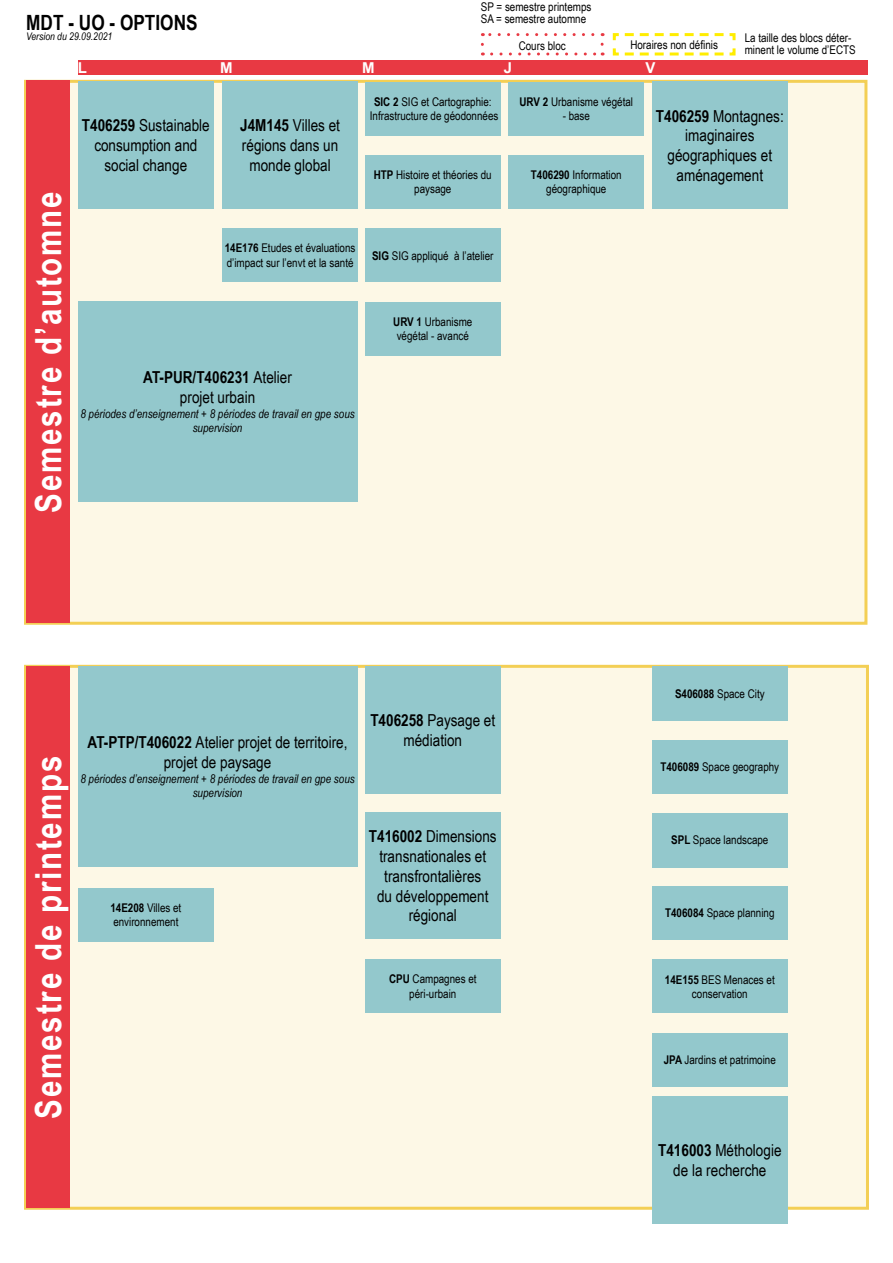
<style>
.page{position:relative;width:893px;height:1263px;background:#fff}
.page>*{position:absolute;margin:0;border:0;box-sizing:border-box;transform-origin:0 0}
.t1{font:700 36px "Arial Narrow";letter-spacing:.05em;color:#fff}
.t2{font:700 21px "Arial Narrow";color:#000}
.t3{font:16.5px/19.8px "Arial Narrow";color:#000;text-align:center}
.t4{font:700 15px "Arial";color:#fff}
.t5{font:12px/14.4px "Arial Narrow";color:#000}
.t6{font:italic 12px/14.4px "Arial Narrow";color:#000;text-align:center}
.t7{font:italic 10.5px "Arial Narrow";color:#000}
.s1{font-weight:700}
</style>
<div class="page">
<div style="left:24px;top:665px;width:845px;height:545px;background:#fdf8e6;border:3px solid #f3cf55"></div>
<div style="left:24px;top:80px;width:843px;height:545px;background:#fdf8e6;border:3px solid #f3cf55"></div>
<svg style="left:481px;top:44px;width:3px;height:12px"></svg>
<svg style="left:492px;top:53px;width:111px;height:3px"></svg>
<svg style="left:601px;top:33px;width:3px;height:11px"></svg>
<svg style="left:482px;top:33px;width:111px;height:3px"></svg>
<svg style="left:612px;top:33px;width:124px;height:23px"></svg>
<div style="left:78px;top:60px;width:789px;height:15px;background:#e83943"></div>
<div style="left:26px;top:81px;width:44px;height:542px;background:#e83943"></div>
<div style="left:26px;top:666px;width:44px;height:542px;background:#e83943"></div>
<div style="left:508px;top:82px;width:136px;height:53px;background:#93c8cc"></div>
<div style="left:508px;top:155px;width:136px;height:54px;background:#93c8cc"></div>
<div style="left:652px;top:82px;width:136px;height:127px;background:#93c8cc"></div>
<div style="left:78px;top:82px;width:136px;height:127px;background:#93c8cc"></div>
<div style="left:222px;top:82px;width:136px;height:127px;background:#93c8cc"></div>
<div style="left:222px;top:228px;width:136px;height:54px;background:#93c8cc"></div>
<div style="left:652px;top:1096px;width:136px;height:127px;background:#93c8cc"></div>
<div style="left:365px;top:82px;width:136px;height:54px;background:#93c8cc"></div>
<div style="left:78px;top:301px;width:279px;height:201px;background:#93c8cc"></div>
<div style="left:365px;top:155px;width:136px;height:54px;background:#93c8cc"></div>
<div style="left:365px;top:228px;width:136px;height:54px;background:#93c8cc"></div>
<div style="left:365px;top:302px;width:136px;height:53px;background:#93c8cc"></div>
<div style="left:365px;top:666px;width:136px;height:127px;background:#93c8cc"></div>
<div style="left:365px;top:959px;width:136px;height:54px;background:#93c8cc"></div>
<div style="left:652px;top:666px;width:136px;height:54px;background:#93c8cc"></div>
<div style="left:78px;top:666px;width:279px;height:201px;background:#93c8cc"></div>
<div style="left:652px;top:740px;width:136px;height:54px;background:#93c8cc"></div>
<div style="left:652px;top:886px;width:136px;height:54px;background:#93c8cc"></div>
<div style="left:652px;top:813px;width:136px;height:54px;background:#93c8cc"></div>
<div style="left:78px;top:888px;width:136px;height:54px;background:#93c8cc"></div>
<div style="left:652px;top:959px;width:136px;height:54px;background:#93c8cc"></div>
<div style="left:365px;top:812px;width:136px;height:127px;background:#93c8cc"></div>
<div style="left:652px;top:1033px;width:136px;height:53px;background:#93c8cc"></div>
<h2 class="t2" style="left:26px;top:6px;width:173px">MDT - UO - OPTIONS</h2>
<p class="t7" style="left:26px;top:29px;width:88px">Version du 29.09.2021</p>
<p class="t5" style="left:481px;top:0;width:112px;line-height:12px">SP = semestre printemps<br>SA = semestre automne</p>
<p class="t5" style="left:519px;top:38px;width:49px">Cours bloc</p>
<p class="t5" style="left:630px;top:37px;width:89px">Horaires non définis</p>
<p class="t5" style="left:745px;top:31px;width:113px;line-height:12px">La taille des blocs déter&shy;minent le volume d’ECTS</p>
<h1 class="t1" style="left:21px;top:304px;width:175px;rotate:-90deg">Semestre 1</h1>
<h1 class="t1" style="left:21px;top:512px;width:322px;rotate:-90deg">Semestre d’automne</h1>
<p class="t4" style="left:78px;top:57px;width:11px">L</p>
<p class="t4" style="left:220px;top:57px;width:14px">M</p>
<p class="t4" style="left:362px;top:57px;width:14px">M</p>
<p class="t4" style="left:504px;top:57px;width:10px">J</p>
<p class="t4" style="left:646px;top:57px;width:12px">V</p>
<h3 class="t3" style="left:82px;top:115px;width:129px"><span class="s1">T406259</span> Sustainable consumption and social change</h3>
<h3 class="t3" style="left:240px;top:115px;width:101px"><span class="s1">J4M145</span> Villes et régions dans un monde global</h3>
<p class="t5" style="left:370px;top:94px;width:130px;text-align:center"><span class="s1">SIC 2</span> SIG et Cartographie:<br>Infrastructure de géodonnées</p>
<p class="t5" style="left:374px;top:167px;width:119px;text-align:center"><span class="s1">HTP</span> Histoire et théories du paysage</p>
<p class="t5" style="left:225px;top:240px;width:132px"><span class="s1">14E176</span> Etudes et évaluations d’impact sur l’envt et la santé</p>
<p class="t5" style="left:372px;top:248px;width:123px"><span class="s1">SIG</span> SIG appliqué à l’atelier</p>
<h3 class="t3" style="left:143px;top:367px;width:150px"><span class="s1">AT-PUR/T406231</span> Atelier projet urbain</h3>
<p class="t6" style="left:80px;top:406px;width:276px">8 périodes d’enseignement + 8 périodes de travail en gpe sous supervision</p>
<p class="t5" style="left:393px;top:314px;width:81px"><span class="s1">URV 1</span> Urbanisme végétal - avancé</p>
<p class="t5" style="left:519px;top:94px;width:115px"><span class="s1">URV 2</span> Urbanisme végétal</p>
<p class="t5" style="left:563px;top:108px;width:29px">- base</p>
<p class="t5" style="left:531px;top:167px;width:92px;text-align:center"><span class="s1">T406290</span> Information géographique</p>
<h3 class="t3" style="left:656px;top:105px;width:129px"><span class="s1">T406259</span> Montagnes: imaginaires géographiques et aménagement</h3>
<h1 class="t1" style="left:21px;top:1118px;width:364px;rotate:-90deg">Semestre de printemps</h1>
<h3 class="t3" style="left:88px;top:732px;width:261px"><span class="s1">AT-PTP/T406022</span> Atelier projet de territoire, projet de paysage</h3>
<p class="t6" style="left:80px;top:771px;width:276px">8 périodes d’enseignement + 8 périodes de travail en gpe sous supervision</p>
<p class="t5" style="left:110px;top:900px;width:72px"><span class="s1">14E208</span> Villes et environnement</p>
<h3 class="t3" style="left:370px;top:710px;width:126px"><span class="s1">T406258</span> Paysage et médiation</h3>
<h3 class="t3" style="left:369px;top:826px;width:129px"><span class="s1">T416002</span> Dimensions transnationales et transfrontalières<br>du développement régional</h3>
<p class="t5" style="left:389px;top:971px;width:89px;text-align:center"><span class="s1">CPU</span> Campagnes et péri-urbain</p>
<p class="t5" style="left:675px;top:686px;width:91px"><span class="s1">S406088</span> Space City</p>
<p class="t5" style="left:660px;top:759px;width:120px"><span class="s1">T406089</span> Space geography</p>
<p class="t5" style="left:671px;top:832px;width:99px"><span class="s1">SPL</span> Space landscape</p>
<p class="t5" style="left:665px;top:905px;width:111px"><span class="s1">T406084</span> Space planning</p>
<p class="t5" style="left:665px;top:972px;width:111px;text-align:center"><span class="s1">14E155</span> BES Menaces et conservation</p>
<p class="t5" style="left:664px;top:1052px;width:114px"><span class="s1">JPA</span> Jardins et patrimoine</p>
<h3 class="t3" style="left:658px;top:1140px;width:125px"><span class="s1">T416003</span> Méthologie de la recherche</h3>
</div>
